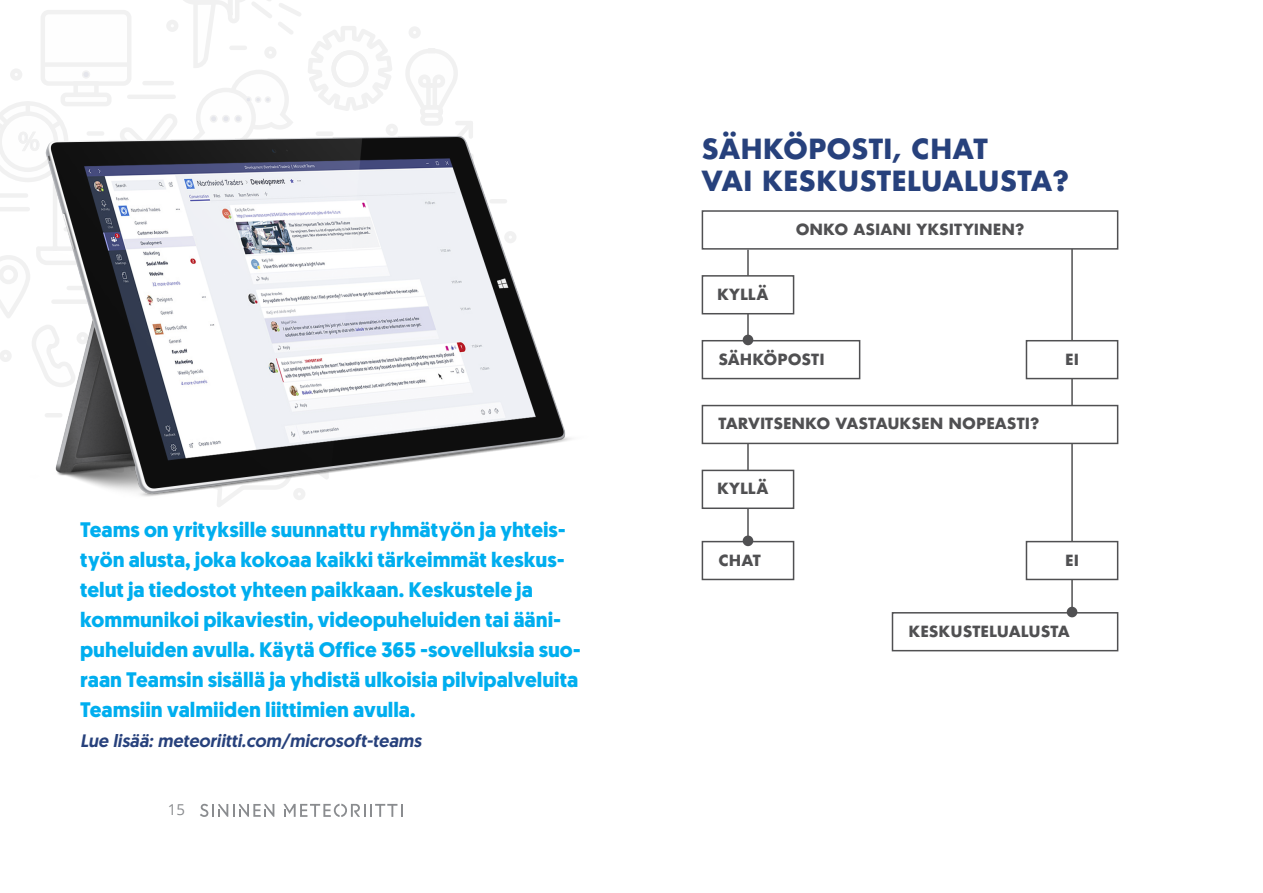
<style>
.page{position:relative;width:1263px;height:893px;background:#fff}
.page>*{position:absolute;margin:0;border:0;box-sizing:border-box;transform-origin:0 0}
.Otsikko_ISO{font:700 27px/32.4px "Futura";color:#27417c}
.t1{font:700 21px/30px "Geomanist";color:#00aeef}
.t2{font:italic 500 18px "Geomanist";color:#27417c}
.Otsikko_Pieni{font:700 15px "Futura";color:#505052}
.t3{font:15px "Open Sans";color:#8a8c8f}
</style>
<div class="page">
<svg style="left:200px;top:804px;width:74px;height:13px"></svg>
<svg style="left:284px;top:804px;width:119px;height:13px"></svg>
<hr style="left:747px;top:437px;width:2px;height:104px;background:#505052">
<hr style="left:1071px;top:244px;width:2px;height:368px;background:#505052">
<hr style="left:747px;top:250px;width:2px;height:90px;background:#505052">
<div style="left:702px;top:210px;width:416px;height:40px;background:#fff;border:2px solid #505052"></div>
<div style="left:702px;top:275px;width:92px;height:39px;background:#fff;border:2px solid #505052"></div>
<div style="left:1026px;top:340px;width:92px;height:39px;background:#fff;border:2px solid #505052"></div>
<div style="left:702px;top:405px;width:416px;height:39px;background:#fff;border:2px solid #505052"></div>
<div style="left:702px;top:470px;width:92px;height:39px;background:#fff;border:2px solid #505052"></div>
<div style="left:1026px;top:541px;width:92px;height:39px;background:#fff;border:2px solid #505052"></div>
<div style="left:702px;top:541px;width:92px;height:39px;background:#fff;border:2px solid #505052"></div>
<div style="left:892px;top:612px;width:226px;height:39px;border:2px solid #505052"></div>
<div style="left:702px;top:340px;width:158px;height:39px;border:2px solid #505052"></div>
<div style="left:743px;top:335px;width:10px;height:10px;background:#505052;border-radius:50%"></div>
<div style="left:743px;top:535px;width:10px;height:11px;background:#505052;border-radius:50%"></div>
<div style="left:1067px;top:607px;width:10px;height:10px;background:#505052;border-radius:50%"></div>
<svg style="left:41px;top:0;width:407px;height:54px"></svg>
<hr style="left:231px;top:46px;width:14px;height:4px;background:#f1f1f1">
<img style="left:0;top:54px;width:572px;height:453px">
<p class="t1" style="left:80px;top:514px;width:502px">Teams on yrityksille suunnattu ryhmätyön ja yhteis&shy;työn alusta, joka kokoaa kaikki tärkeimmät keskus&shy;telut ja tiedostot yhteen paikkaan. Keskustele ja kommunikoi pikaviestin, videopuheluiden tai ääni&shy;puheluiden avulla. Käytä Office 365 -sovelluksia suo&shy;raan Teamsin sisällä ja yhdistä ulkoisia pilvipalveluita Teamsiin valmiiden liittimien avulla.</p>
<p class="t2" style="left:80px;top:728px;width:343px">Lue lisää: meteoriitti.com/microsoft-teams</p>
<p class="t3" style="left:168px;top:799px;width:19px">15</p>
<p class="Otsikko_ISO" style="left:702px;top:132px;width:369px">SÄHKÖPOSTI, CHAT<br>VAI KESKUSTELUALUSTA?</p>
<p class="Otsikko_Pieni" style="left:717px;top:283px;width:53px">KYLLÄ</p>
<p class="Otsikko_Pieni" style="left:796px;top:218px;width:230px">ONKO ASIANI YKSITYINEN?</p>
<p class="Otsikko_Pieni" style="left:718px;top:348px;width:108px">SÄHKÖPOSTI</p>
<p class="Otsikko_Pieni" style="left:718px;top:413px;width:322px">TARVITSENKO VASTAUKSEN NOPEASTI?</p>
<p class="Otsikko_Pieni" style="left:717px;top:478px;width:53px">KYLLÄ</p>
<p class="Otsikko_Pieni" style="left:1065px;top:348px;width:15px">EI</p>
<p class="Otsikko_Pieni" style="left:718px;top:549px;width:44px">CHAT</p>
<p class="Otsikko_Pieni" style="left:1065px;top:549px;width:15px">EI</p>
<p class="Otsikko_Pieni" style="left:908px;top:620px;width:163px">KESKUSTELUALUSTA</p>
</div>
